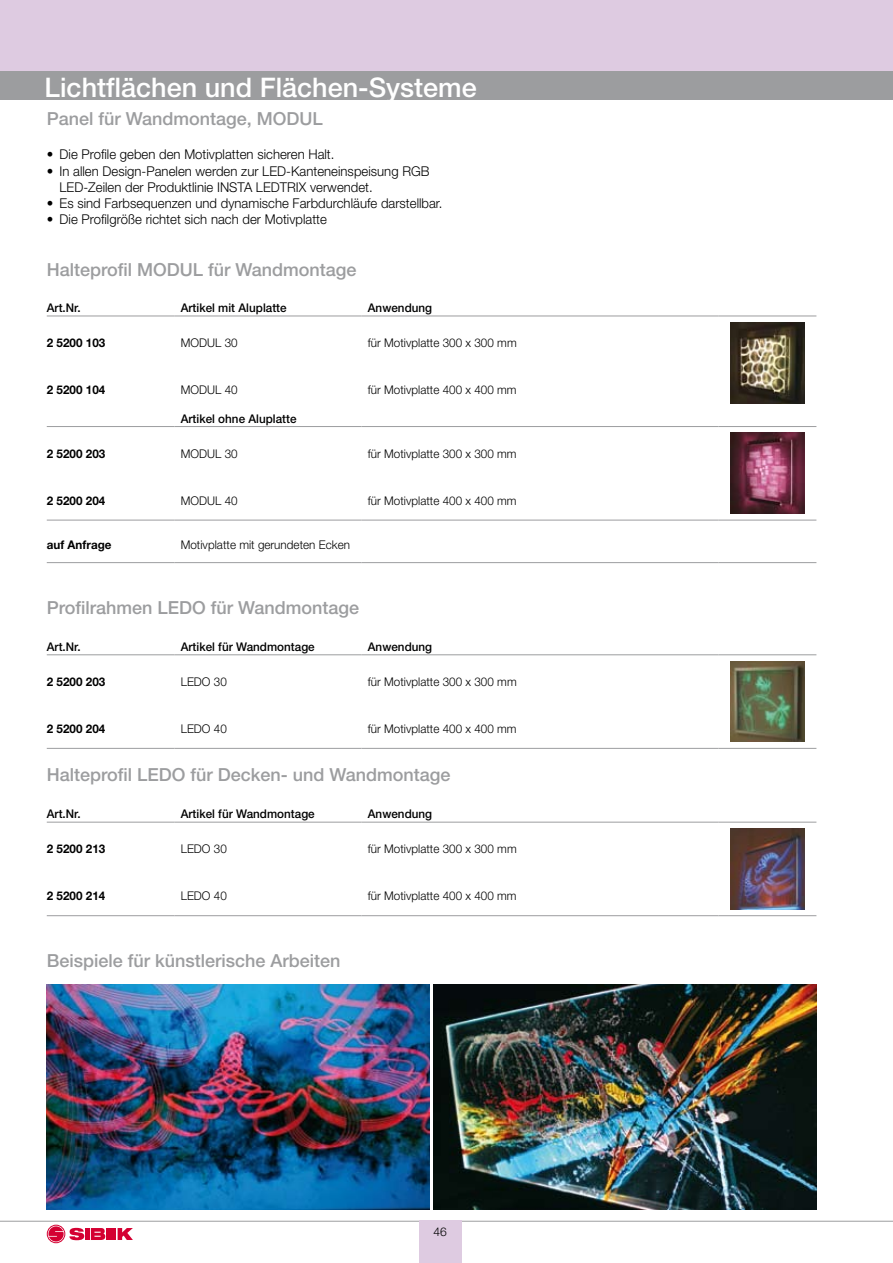
<style>
.page{position:relative;width:893px;height:1263px;background:#fff}
.page>*{position:absolute;margin:0;border:0;box-sizing:border-box;transform-origin:0 0}
.t1{font:500 27px "Helvetica Neue";color:#fff}
.t2{font:500 18px "Helvetica Neue";color:#9c9d9f}
.t3{font:300 13.5px/16.2px "Helvetica Neue";letter-spacing:.005em;color:#000}
.t4{font:300 12px "Helvetica Neue";letter-spacing:.005em;color:#000}
.t5{font:500 12px "Helvetica Neue";letter-spacing:.005em;color:#000}
.t6{font:700 12px "Helvetica Neue";letter-spacing:.005em;color:#000}
</style>
<div class="page">
<div style="left:0;top:0;width:893px;height:82px;background:#decbe1"></div>
<div style="left:0;top:72px;width:893px;height:28px;background:#9c9d9f"></div>
<hr style="left:0;top:1221px;width:893px;height:1px;background:#9c9d9f">
<div style="left:419px;top:1220px;width:42px;height:43px;background:#decbe1"></div>
<hr style="left:106px;top:1228px;width:4px;height:12px;background:#d40032">
<svg style="left:112px;top:1228px;width:21px;height:12px"></svg>
<svg style="left:47px;top:1225px;width:18px;height:18px"></svg>
<svg style="left:48px;top:1226px;width:57px;height:16px"></svg>
<hr style="left:892px;top:0;width:1px;height:83px;background:#fff9bd">
<hr style="left:47px;top:316px;width:127px;height:1px;background:#9c9d9f">
<hr style="left:174px;top:316px;width:187px;height:1px;background:#9c9d9f">
<hr style="left:361px;top:316px;width:358px;height:1px;background:#9c9d9f">
<hr style="left:719px;top:316px;width:97px;height:1px;background:#9c9d9f">
<hr style="left:47px;top:426px;width:127px;height:1px;background:#9c9d9f">
<hr style="left:174px;top:426px;width:187px;height:1px;background:#9c9d9f">
<hr style="left:361px;top:426px;width:358px;height:1px;background:#9c9d9f">
<hr style="left:719px;top:426px;width:97px;height:1px;background:#9c9d9f">
<hr style="left:47px;top:562px;width:127px;height:1px;background:#9c9d9f">
<hr style="left:174px;top:562px;width:187px;height:1px;background:#9c9d9f">
<hr style="left:361px;top:562px;width:358px;height:1px;background:#9c9d9f">
<hr style="left:719px;top:562px;width:97px;height:1px;background:#9c9d9f">
<hr style="left:719px;top:520px;width:97px;height:1px;background:#9c9d9f">
<hr style="left:47px;top:520px;width:127px;height:1px;background:#9c9d9f">
<hr style="left:174px;top:520px;width:187px;height:1px;background:#9c9d9f">
<hr style="left:361px;top:520px;width:358px;height:1px;background:#9c9d9f">
<img style="left:730px;top:322px;width:75px;height:81px">
<img style="left:730px;top:433px;width:75px;height:81px">
<hr style="left:47px;top:654px;width:127px;height:1px;background:#9c9d9f">
<hr style="left:174px;top:654px;width:187px;height:1px;background:#9c9d9f">
<hr style="left:361px;top:654px;width:358px;height:1px;background:#9c9d9f">
<hr style="left:719px;top:654px;width:97px;height:1px;background:#9c9d9f">
<hr style="left:719px;top:748px;width:97px;height:1px;background:#9c9d9f">
<hr style="left:47px;top:748px;width:127px;height:1px;background:#9c9d9f">
<hr style="left:174px;top:748px;width:187px;height:1px;background:#9c9d9f">
<hr style="left:361px;top:748px;width:358px;height:1px;background:#9c9d9f">
<img style="left:730px;top:661px;width:75px;height:81px">
<hr style="left:47px;top:822px;width:127px;height:1px;background:#9c9d9f">
<hr style="left:174px;top:822px;width:187px;height:1px;background:#9c9d9f">
<hr style="left:361px;top:822px;width:358px;height:1px;background:#9c9d9f">
<hr style="left:719px;top:822px;width:97px;height:1px;background:#9c9d9f">
<hr style="left:719px;top:915px;width:97px;height:1px;background:#9c9d9f">
<hr style="left:47px;top:915px;width:127px;height:1px;background:#9c9d9f">
<hr style="left:174px;top:915px;width:187px;height:1px;background:#9c9d9f">
<hr style="left:361px;top:915px;width:358px;height:1px;background:#9c9d9f">
<img style="left:730px;top:828px;width:75px;height:81px">
<img style="left:47px;top:984px;width:382px;height:225px">
<img style="left:434px;top:984px;width:382px;height:225px">
<p class="t1" style="left:45px;top:71px;width:434px">Lichtflächen und Flächen-Systeme</p>
<p class="t2" style="left:47px;top:107px;width:278px">Panel für Wandmontage, MODUL</p>
<p class="t3" style="left:47px;top:146px;width:289px">• Die Profile geben den Motivplatten sicheren Halt.</p>
<p class="t3" style="left:60px;top:162px;width:372px;text-indent:-13px">• In allen Design-Panelen werden zur LED-Kanteneinspeisung RGB<br>LED-Zeilen der Produktlinie INSTA LEDTRIX verwendet.</p>
<p class="t3" style="left:47px;top:195px;width:397px">• Es sind Farbsequenzen und dynamische Farbdurchläufe darstellbar.</p>
<p class="t3" style="left:47px;top:211px;width:282px">• Die Profilgröße richtet sich nach der Motivplatte</p>
<p class="t2" style="left:47px;top:258px;width:311px">Halteprofil MODUL für Wandmontage</p>
<p class="t5" style="left:47px;top:301px;width:35px">Art.Nr.</p>
<p class="t5" style="left:181px;top:301px;width:107px">Artikel mit Aluplatte</p>
<p class="t5" style="left:368px;top:301px;width:66px">Anwendung</p>
<p class="t6" style="left:47px;top:336px;width:60px">2 5200 103</p>
<p class="t4" style="left:181px;top:336px;width:58px">MODUL 30</p>
<p class="t4" style="left:368px;top:336px;width:150px">für Motivplatte 300 x 300 mm</p>
<p class="t6" style="left:47px;top:382px;width:60px">2 5200 104</p>
<p class="t4" style="left:181px;top:382px;width:58px">MODUL 40</p>
<p class="t4" style="left:368px;top:382px;width:150px">für Motivplatte 400 x 400 mm</p>
<p class="t5" style="left:181px;top:411px;width:117px">Artikel ohne Aluplatte</p>
<p class="t6" style="left:47px;top:446px;width:60px">2 5200 203</p>
<p class="t4" style="left:181px;top:446px;width:58px">MODUL 30</p>
<p class="t4" style="left:368px;top:446px;width:150px">für Motivplatte 300 x 300 mm</p>
<p class="t6" style="left:47px;top:493px;width:60px">2 5200 204</p>
<p class="t4" style="left:181px;top:493px;width:58px">MODUL 40</p>
<p class="t4" style="left:368px;top:493px;width:150px">für Motivplatte 400 x 400 mm</p>
<p class="t6" style="left:47px;top:537px;width:66px">auf Anfrage</p>
<p class="t4" style="left:181px;top:537px;width:171px">Motivplatte mit gerundeten Ecken</p>
<p class="t2" style="left:47px;top:596px;width:314px">Profilrahmen LEDO für Wandmontage</p>
<p class="t5" style="left:47px;top:639px;width:35px">Art.Nr.</p>
<p class="t5" style="left:181px;top:639px;width:136px">Artikel für Wandmontage</p>
<p class="t5" style="left:368px;top:639px;width:66px">Anwendung</p>
<p class="t6" style="left:47px;top:674px;width:60px">2 5200 203</p>
<p class="t4" style="left:181px;top:674px;width:48px">LEDO 30</p>
<p class="t4" style="left:368px;top:674px;width:150px">für Motivplatte 300 x 300 mm</p>
<p class="t6" style="left:47px;top:721px;width:60px">2 5200 204</p>
<p class="t4" style="left:181px;top:721px;width:48px">LEDO 40</p>
<p class="t4" style="left:368px;top:721px;width:150px">für Motivplatte 400 x 400 mm</p>
<p class="t2" style="left:47px;top:764px;width:405px">Halteprofil LEDO für Decken- und Wandmontage</p>
<p class="t5" style="left:47px;top:807px;width:35px">Art.Nr.</p>
<p class="t5" style="left:181px;top:807px;width:136px">Artikel für Wandmontage</p>
<p class="t5" style="left:368px;top:807px;width:66px">Anwendung</p>
<p class="t6" style="left:47px;top:842px;width:60px">2 5200 213</p>
<p class="t4" style="left:181px;top:842px;width:48px">LEDO 30</p>
<p class="t4" style="left:368px;top:842px;width:150px">für Motivplatte 300 x 300 mm</p>
<p class="t6" style="left:47px;top:888px;width:60px">2 5200 214</p>
<p class="t4" style="left:181px;top:888px;width:48px">LEDO 40</p>
<p class="t4" style="left:368px;top:888px;width:150px">für Motivplatte 400 x 400 mm</p>
<p class="t2" style="left:47px;top:949px;width:295px">Beispiele für künstlerische Arbeiten</p>
<p class="t4" style="left:433px;top:1224px;width:15px">46</p>
</div>
